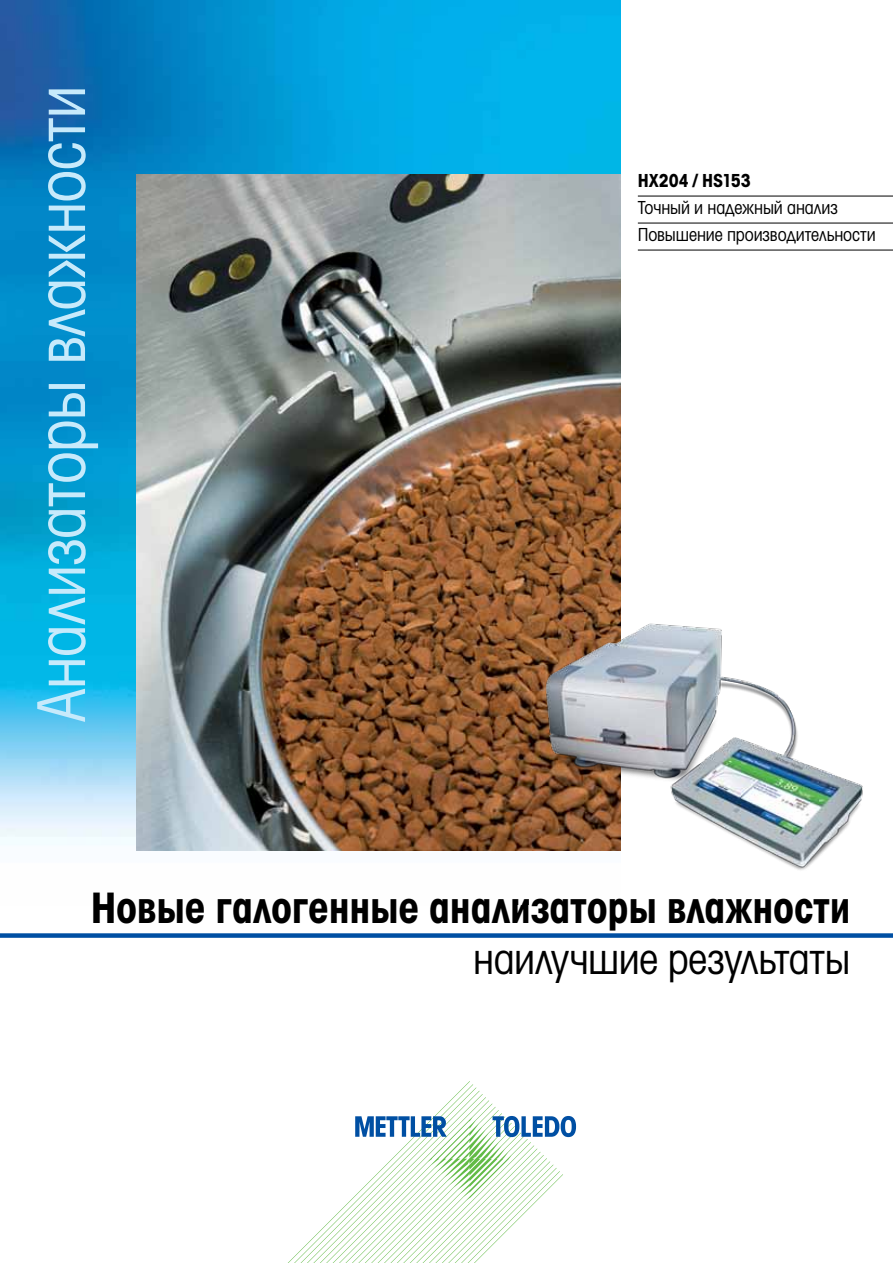
<style>
.page{position:relative;width:893px;height:1263px;background:#fff}
.page>*{position:absolute;margin:0;border:0;box-sizing:border-box;transform-origin:0 0}
.t1{font:66px "Avant Garde Gothic Cd Bk CITC";letter-spacing:-.015em;color:#c7eafb}
.t2{font:42px "Avant Garde Gothic Cd Bd CITC";letter-spacing:-.005em;color:#000}
.t3{font:42px "Avant Garde Gothic Cd Bk CITC";letter-spacing:-.01em;color:#000}
.t4{font:18px/27px "Avant Garde Gothic Cd Bk CITC";letter-spacing:-.005em;color:#000}
.t5{font:18px "Avant Garde Gothic Cd Bd CITC";letter-spacing:-.005em;color:#000}
</style>
<div class="page">
<img style="left:0;top:0;width:621px;height:851px">
<div style="left:0;top:933px;width:893px;height:5px;background:#004fa3"></div>
<img style="left:136px;top:174px;width:485px;height:676px">
<svg style="left:288px;top:1081px;width:288px;height:182px"></svg>
<hr style="left:638px;top:196px;width:255px;height:1px;background:#000">
<hr style="left:638px;top:223px;width:255px;height:1px;background:#000">
<hr style="left:638px;top:250px;width:255px;height:1px;background:#000">
<img style="left:518px;top:424px;width:345px;height:446px">
<h1 class="t1" style="left:21px;top:722px;width:638px;rotate:-90deg">Анализаторы влажности</h1>
<p class="t5" style="left:638px;top:169px;width:114px">HX204 / HS153</p>
<p class="t4" style="left:638px;top:194px;width:239px">Точный и надежный анализ<br>Повышение производительности</p>
<h2 class="t2" style="left:91px;top:881px;width:761px">Новые галогенные анализаторы влажности</h2>
<h2 class="t3" style="left:473px;top:933px;width:379px">наилучшие результаты</h2>
</div>
